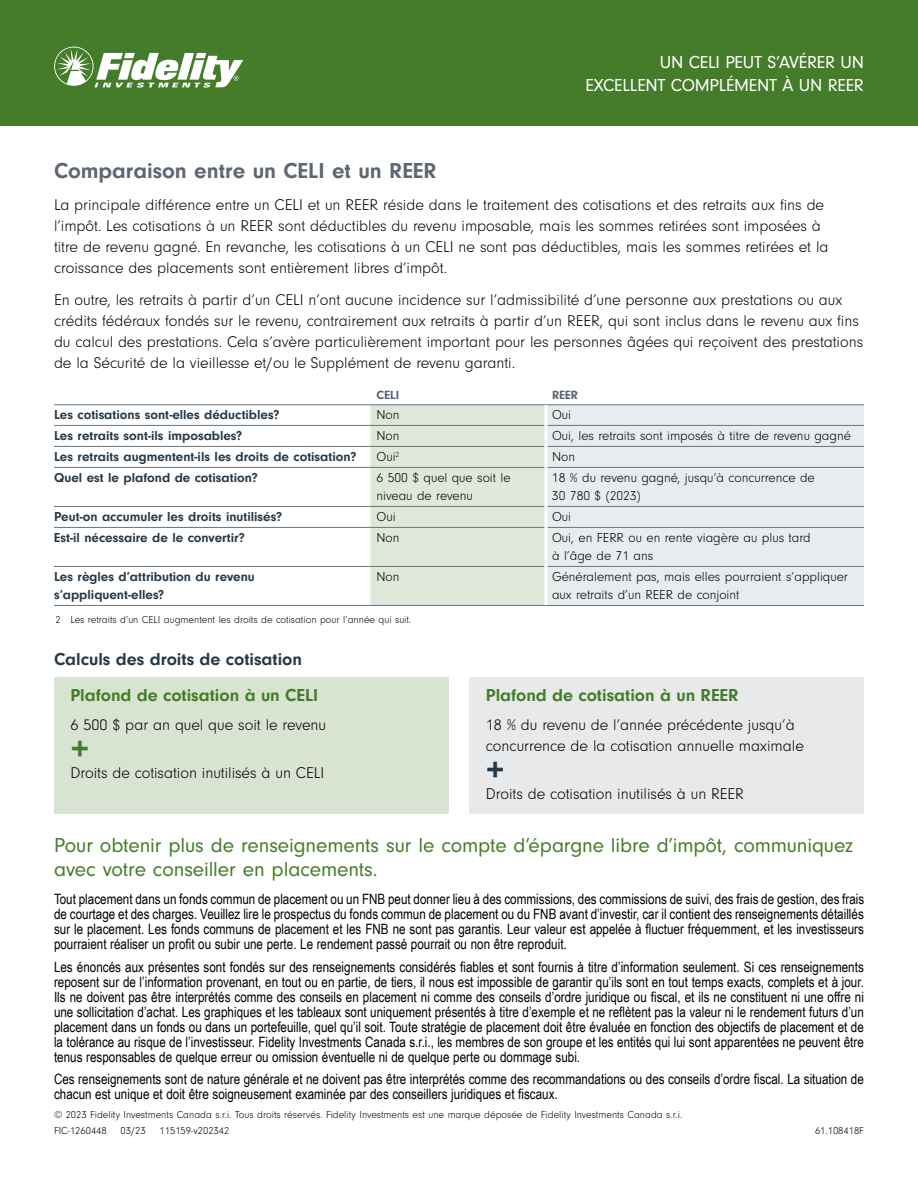
<style>
.page{position:relative;width:918px;height:1188px;background:#fff}
.page>*{position:absolute;margin:0;border:0;box-sizing:border-box;transform-origin:0 0}
.t1{font:900 28.5px "Avenir";color:#447c29}
.t2{font:900 28.5px "Avenir";color:#253948}
.t3{font:700 22.5px "Neuzeit Gro";color:#5d6771}
.t4{font:21px/24px "Neuzeit Gro";letter-spacing:-.005em;color:#447c29}
.t5{font:700 18px "Neuzeit Gro";color:#447c29}
.t6{font:18px/22.5px "Neuzeit Gro";letter-spacing:-.015em;color:#fff;text-align:right}
.t7{font:700 18px "Neuzeit Gro";color:#253948}
.t8{font:300 16.2px/21px "Neuzeit Gro";color:#000}
.t9{font:14.25px/15px "Arial Narrow";color:#000;text-align:justify}
.t10{font:300 13.5px/18px "Neuzeit Gro";color:#000}
.t11{font:700 13.5px/18px "Neuzeit Gro";color:#253948}
.t12{font:700 12.3px "Neuzeit Gro";color:#56606e}
.t13{font:300 10.5px/16.2px "Neuzeit Gro";color:#000}
</style>
<div class="page">
<div style="left:0;top:0;width:918px;height:126px;background:#447c29"></div>
<svg style="left:54px;top:47px;width:189px;height:41px"></svg>
<div style="left:370px;top:405px;width:174px;height:200px;background:#e0e9d9"></div>
<div style="left:548px;top:405px;width:316px;height:200px;background:#e9ecee"></div>
<hr style="left:54px;top:404px;width:316px;height:1px;background:#6a747b">
<hr style="left:370px;top:404px;width:176px;height:1px;background:#6a747b">
<hr style="left:546px;top:404px;width:318px;height:1px;background:#6a747b">
<hr style="left:54px;top:605px;width:316px;height:1px;background:#6a747b">
<hr style="left:370px;top:605px;width:176px;height:1px;background:#6a747b">
<hr style="left:546px;top:605px;width:318px;height:1px;background:#6a747b">
<hr style="left:54px;top:425px;width:316px;height:1px;background:#6a747b">
<hr style="left:370px;top:425px;width:174px;height:1px;background:#6a747b">
<hr style="left:548px;top:425px;width:316px;height:1px;background:#6a747b">
<hr style="left:54px;top:446px;width:316px;height:1px;background:#6a747b">
<hr style="left:370px;top:446px;width:174px;height:1px;background:#6a747b">
<hr style="left:548px;top:446px;width:316px;height:1px;background:#6a747b">
<hr style="left:54px;top:467px;width:316px;height:1px;background:#6a747b">
<hr style="left:370px;top:467px;width:174px;height:1px;background:#6a747b">
<hr style="left:548px;top:467px;width:316px;height:1px;background:#6a747b">
<hr style="left:54px;top:506px;width:316px;height:1px;background:#6a747b">
<hr style="left:370px;top:506px;width:174px;height:1px;background:#6a747b">
<hr style="left:548px;top:506px;width:316px;height:1px;background:#6a747b">
<hr style="left:54px;top:527px;width:316px;height:1px;background:#6a747b">
<hr style="left:370px;top:527px;width:174px;height:1px;background:#6a747b">
<hr style="left:548px;top:527px;width:316px;height:1px;background:#6a747b">
<hr style="left:54px;top:566px;width:316px;height:1px;background:#6a747b">
<hr style="left:370px;top:566px;width:174px;height:1px;background:#6a747b">
<hr style="left:548px;top:566px;width:316px;height:1px;background:#6a747b">
<hr style="left:544px;top:405px;width:4px;height:20px;background:#f4f5f6">
<hr style="left:544px;top:425px;width:4px;height:21px;background:#f5f7f6">
<hr style="left:544px;top:446px;width:4px;height:21px;background:#f5f7f6">
<hr style="left:544px;top:467px;width:4px;height:39px;background:#f5f7f6">
<hr style="left:544px;top:506px;width:4px;height:21px;background:#f5f7f6">
<hr style="left:544px;top:527px;width:4px;height:39px;background:#f5f7f6">
<hr style="left:544px;top:566px;width:4px;height:39px;background:#f5f7f6">
<div style="left:54px;top:677px;width:395px;height:137px;background:#d8e3d1"></div>
<div style="left:469px;top:677px;width:395px;height:137px;background:#e8e9eb"></div>
<p class="t6" style="left:585px;top:51px;width:280px">UN CELI PEUT S’AVÉRER UN<br>EXCELLENT COMPLÉMENT À UN REER</p>
<h2 class="t3" style="left:54px;top:158px;width:384px">Comparaison entre un CELI et un REER</h2>
<p class="t8" style="left:54px;top:195px;width:776px">La principale différence entre un CELI et un REER réside dans le traitement des cotisations et des retraits aux fins de l’impôt. Les cotisations à un REER sont déductibles du revenu imposable, mais les sommes retirées sont imposées à titre de revenu gagné. En revanche, les cotisations à un CELI ne sont pas déductibles, mais les sommes retirées et la croissance des placements sont entièrement libres d’impôt.</p>
<p class="t8" style="left:54px;top:289px;width:811px">En outre, les retraits à partir d’un CELI n’ont aucune incidence sur l’admissibilité d’une personne aux prestations ou aux crédits fédéraux fondés sur le revenu, contrairement aux retraits à partir d’un REER, qui sont inclus dans le revenu aux fins du calcul des prestations. Cela s’avère particulièrement important pour les personnes âgées qui reçoivent des prestations de la Sécurité de la vieillesse et/ou le Supplément de revenu garanti.</p>
<p class="t12" style="left:376px;top:388px;width:24px">CELI</p>
<p class="t12" style="left:552px;top:388px;width:28px">REER</p>
<p class="t11" style="left:54px;top:406px;width:227px">Les cotisations sont-elles déductibles?</p>
<p class="t10" style="left:376px;top:406px;width:25px">Non</p>
<p class="t10" style="left:552px;top:406px;width:21px">Oui</p>
<p class="t11" style="left:54px;top:427px;width:190px">Les retraits sont-ils imposables?</p>
<p class="t10" style="left:376px;top:427px;width:25px">Non</p>
<p class="t10" style="left:552px;top:427px;width:300px">Oui, les retraits sont imposés à titre de revenu gagné</p>
<p class="t11" style="left:54px;top:448px;width:304px">Les retraits augmentent-ils les droits de cotisation?</p>
<p class="t10" style="left:376px;top:448px;width:25px">Oui<sup>2</sup></p>
<p class="t10" style="left:552px;top:448px;width:25px">Non</p>
<p class="t11" style="left:54px;top:469px;width:205px">Quel est le plafond de cotisation?</p>
<p class="t10" style="left:376px;top:469px;width:136px">6 500 $ quel que soit le niveau de revenu</p>
<p class="t10" style="left:552px;top:469px;width:264px">18 % du revenu gagné, jusqu’à concurrence de<br>30 780 $ (2023)</p>
<p class="t11" style="left:54px;top:508px;width:230px">Peut-on accumuler les droits inutilisés?</p>
<p class="t10" style="left:376px;top:508px;width:21px">Oui</p>
<p class="t10" style="left:552px;top:508px;width:21px">Oui</p>
<p class="t11" style="left:54px;top:529px;width:192px">Est-il nécessaire de le convertir?</p>
<p class="t10" style="left:376px;top:529px;width:25px">Non</p>
<p class="t10" style="left:552px;top:529px;width:260px">Oui, en FERR ou en rente viagère au plus tard à l’âge de 71 ans</p>
<p class="t11" style="left:54px;top:568px;width:202px">Les règles d’attribution du revenu s’appliquent-elles?</p>
<p class="t10" style="left:376px;top:568px;width:25px">Non</p>
<p class="t10" style="left:552px;top:568px;width:298px">Généralement pas, mais elles pourraient s’appliquer aux retraits d’un REER de conjoint</p>
<p class="t13" style="left:56px;top:612px;width:357px">2 Les retraits d’un CELI augmentent les droits de cotisation pour l’année qui suit.</p>
<p class="t7" style="left:54px;top:649px;width:250px">Calculs des droits de cotisation</p>
<p class="t5" style="left:70px;top:685px;width:249px">Plafond de cotisation à un CELI</p>
<p class="t8" style="left:70px;top:715px;width:257px">6 500 $ par an quel que soit le revenu</p>
<h1 class="t1" style="left:70px;top:723px;width:20px">+</h1>
<p class="t8" style="left:70px;top:763px;width:255px">Droits de cotisation inutilisés à un CELI</p>
<p class="t5" style="left:486px;top:685px;width:254px">Plafond de cotisation à un REER</p>
<p class="t8" style="left:486px;top:715px;width:320px">18 % du revenu de l’année précédente jusqu’à concurrence de la cotisation annuelle maximale</p>
<h1 class="t2" style="left:486px;top:744px;width:20px">+</h1>
<p class="t8" style="left:486px;top:784px;width:260px">Droits de cotisation inutilisés à un REER</p>
<h3 class="t4" style="left:54px;top:833px;width:801px">Pour obtenir plus de renseignements sur le compte d’épargne libre d’impôt, communiquez avec votre conseiller en placements.</h3>
<p class="t9" style="left:54px;top:891px;width:812px">Tout placement dans un fonds commun de placement ou un FNB peut donner lieu à des commissions, des commissions de suivi, des frais de gestion, des frais de courtage et des charges. Veuillez lire le prospectus du fonds commun de placement ou du FNB avant d’investir, car il contient des renseignements détaillés sur le placement. Les fonds communs de placement et les FNB ne sont pas garantis. Leur valeur est appelée à fluctuer fréquemment, et les investisseurs pourraient réaliser un profit ou subir une perte. Le rendement passé pourrait ou non être reproduit.</p>
<p class="t9" style="left:54px;top:958px;width:811px">Les énoncés aux présentes sont fondés sur des renseignements considérés fiables et sont fournis à titre d’information seulement. Si ces renseignements reposent sur de l’information provenant, en tout ou en partie, de tiers, il nous est impossible de garantir qu’ils sont en tout temps exacts, complets et à jour.<br>Ils ne doivent pas être interprétés comme des conseils en placement ni comme des conseils d’ordre juridique ou fiscal, et ils ne constituent ni une offre ni une sollicitation d’achat. Les graphiques et les tableaux sont uniquement présentés à titre d’exemple et ne reflètent pas la valeur ni le rendement futurs d’un placement dans un fonds ou dans un portefeuille, quel qu’il soit. Toute stratégie de placement doit être évaluée en fonction des objectifs de placement et de la tolérance au risque de l’investisseur. Fidelity Investments Canada s.r.i., les membres de son groupe et les entités qui lui sont apparentées ne peuvent être tenus responsables de quelque erreur ou omission éventuelle ni de quelque perte ou dommage subi.</p>
<p class="t9" style="left:54px;top:1071px;width:811px">Ces renseignements sont de nature générale et ne doivent pas être interprétés comme des recommandations ou des conseils d’ordre fiscal. La situation de chacun est unique et doit être soigneusement examinée par des conseillers juridiques et fiscaux.</p>
<p class="t13" style="left:54px;top:1107px;width:630px">© 2023 Fidelity Investments Canada s.r.i. Tous droits réservés. Fidelity Investments est une marque déposée de Fidelity Investments Canada s.r.i.<br>FIC-1260448</p>
<p class="t13" style="left:121px;top:1123px;width:27px">03/23</p>
<p class="t13" style="left:160px;top:1123px;width:71px">115159-v202342</p>
<p class="t13" style="left:815px;top:1123px;width:50px">61.108418F</p>
</div>
